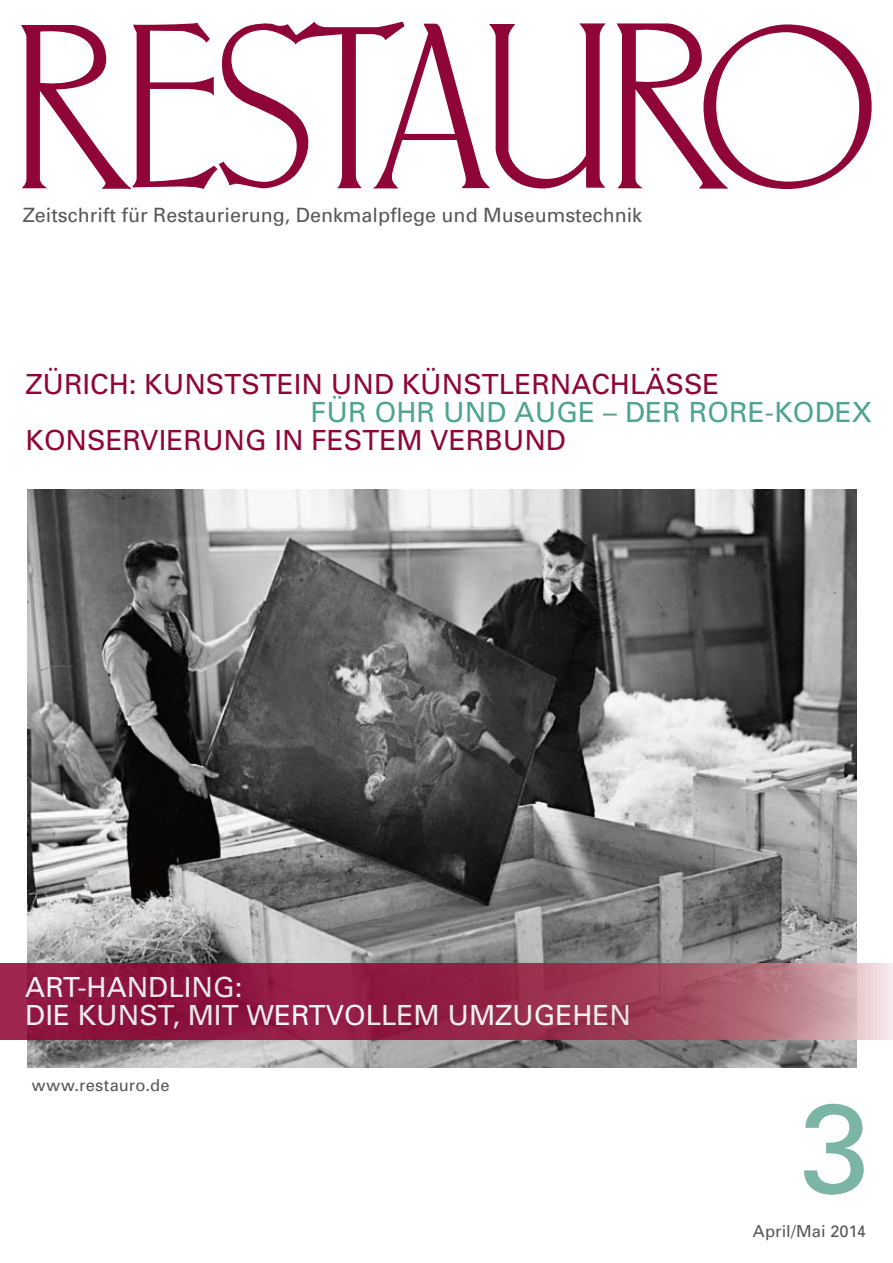
<style>
.page{position:relative;width:893px;height:1263px;background:#fff}
.page>*{position:absolute;margin:0;border:0;box-sizing:border-box;transform-origin:0 0}
.t1{font:126px "Univers";color:#7cb5a5}
.t2{font:27.75px "Univers";color:#900537}
.t3{font:27.75px/27.8px "Univers";color:#fff}
.t4{font:27.75px "Univers";letter-spacing:.005em;color:#4da490}
.t5{font:19.65px "Univers";color:#575756}
.t6{font:16.5px "Univers";letter-spacing:.005em;color:#575756}
</style>
<div class="page">
<img style="left:27px;top:489px;width:830px;height:578px">
<svg style="left:21px;top:22px;width:585px;height:167px"></svg>
<svg style="left:616px;top:23px;width:256px;height:166px"></svg>
<svg style="left:0;top:963px;width:893px;height:77px"></svg>
<p class="t5" style="left:23px;top:203px;width:621px">ZEITSCHRIFT FÜR RESTAURIERUNG, DENKMALPFLEGE UND MUSEUMSTECHNIK</p>
<p class="t2" style="left:25px;top:367px;width:695px">ZÜRICH: KUNSTSTEIN UND KÜNSTLERNACHLÄSSE</p>
<p class="t4" style="left:311px;top:395px;width:563px">FÜR OHR UND AUGE – DER RORE-KODEX</p>
<p class="t2" style="left:25px;top:423px;width:538px">KONSERVIERUNG IN FESTEM VERBUND</p>
<p class="t3" style="left:25px;top:973px;width:607px">ART-HANDLING:<br>DIE KUNST, MIT WERTVOLLEM UMZUGEHEN</p>
<p class="t6" style="left:32px;top:1075px;width:139px">WWW.RESTAURO.DE</p>
<h1 class="t1" style="left:799px;top:1070px;width:72px">3</h1>
<p class="t6" style="left:753px;top:1221px;width:115px">APRIL/MAI 2014</p>
</div>
